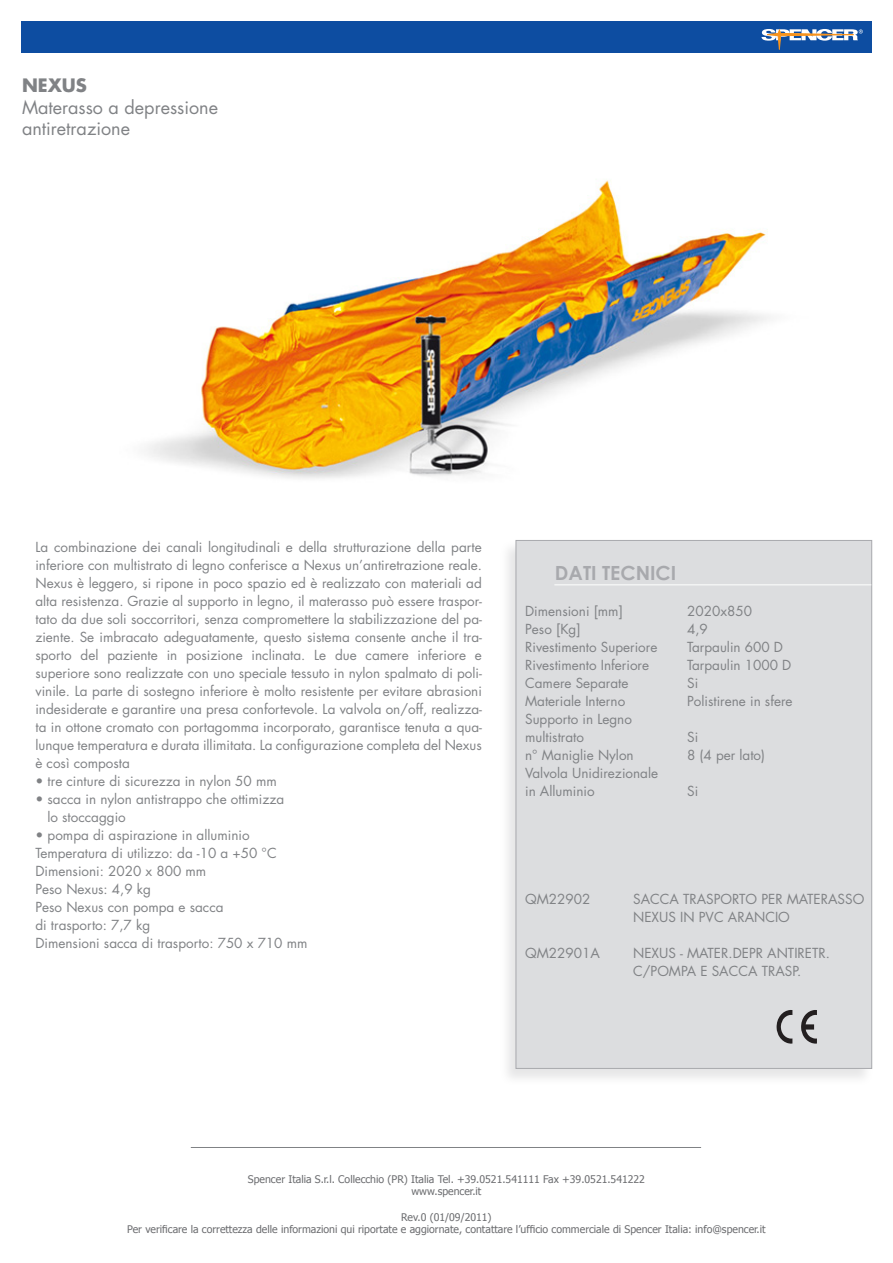
<style>
.page{position:relative;width:893px;height:1263px;background:#fff}
.page>*{position:absolute;margin:0;border:0;box-sizing:border-box;transform-origin:0 0}
.TITOLO_DATI_TECNICI{font:700 19.5px "Century Gothic";color:#a8a9ad}
.Sottotitolo{font:18px "Futura";color:#808285}
.Sottotitolo-2{font:700 18px "Futura";color:#808285}
.Testo{font:13.5px/18px "Futura";color:#808285;text-align:justify}
.t1{font:10.5px "Tahoma";color:#6c6d70}
</style>
<div class="page">
<div style="left:21px;top:21px;width:851px;height:31px;background:#0d4da1"></div>
<svg style="left:761px;top:29px;width:102px;height:24px"></svg>
<hr style="left:191px;top:1147px;width:510px;height:1px;background:#808285">
<img style="left:146px;top:180px;width:624px;height:299px">
<div style="left:499px;top:538px;width:375px;height:547px;background:#f2f2f2"></div>
<div style="left:516px;top:540px;width:356px;height:529px;background:#dcdddf;border:1px solid #a8a9ad"></div>
<hr style="left:554px;top:584px;width:317px;height:1px;background:#fff">
<svg style="left:776px;top:1010px;width:41px;height:34px"></svg>
<p class="Sottotitolo-2" style="left:22px;top:73px;width:67px">NEXUS</p>
<p class="Sottotitolo" style="left:22px;top:95px;width:198px">Materasso a depressione</p>
<p class="Sottotitolo" style="left:22px;top:117px;width:110px">antiretrazione</p>
<p class="Testo" style="left:35px;top:538px;width:448px">La combinazione dei canali longitudinali e della strutturazione della parte inferiore con multistrato di legno conferisce a Nexus un’antiretrazione reale.<br>Nexus è leggero, si ripone in poco spazio ed è realizzato con materiali ad</p>
<p class="Testo" style="left:35px;top:592px;width:448px">alta resistenza. Grazie al supporto in legno il, materasso può essere traspor-</p>
<p class="Testo" style="left:35px;top:610px;width:448px">tato da due soli soccorritori, senza compromettere la stabilizzazione del pa-</p>
<p class="Testo" style="left:35px;top:628px;width:448px">ziente. Se imbracato adeguatamente, questo sistema consente anche il tra-</p>
<p class="Testo" style="left:35px;top:646px;width:38px">sporto</p>
<p class="Testo" style="left:81px;top:646px;width:19px">del</p>
<p class="Testo" style="left:107px;top:646px;width:52px">paziente</p>
<p class="Testo" style="left:167px;top:646px;width:12px">in</p>
<p class="Testo" style="left:186px;top:646px;width:58px">posizione</p>
<p class="Testo" style="left:252px;top:646px;width:55px">inclinata.</p>
<p class="Testo" style="left:314px;top:646px;width:14px">Le</p>
<p class="Testo" style="left:335px;top:646px;width:23px">due</p>
<p class="Testo" style="left:366px;top:646px;width:45px">camere</p>
<p class="Testo" style="left:418px;top:646px;width:50px">inferiore</p>
<p class="Testo" style="left:475px;top:646px;width:9px">e</p>
<p class="Testo" style="left:35px;top:664px;width:448px">superiore sono realizzate con uno speciale tessuto in nylon spalmato di poli-</p>
<p class="Testo" style="left:35px;top:682px;width:448px">vinile. La parte di sostegno inferiore è molto resistente per evitare abrasioni</p>
<p class="Testo" style="left:35px;top:700px;width:448px">indesiderate e garantire una presa confortevole. La valvola on/off, realizza-</p>
<p class="Testo" style="left:35px;top:718px;width:448px">ta in ottone cromato con portagomma incorporato, garantisce tenuta a qua-</p>
<p class="Testo" style="left:35px;top:736px;width:448px">lunque temperatura e durata illimitata. La configurazione completa del Nexus</p>
<p class="Testo" style="left:35px;top:754px;width:96px">è così composta</p>
<p class="Testo" style="left:35px;top:772px;width:243px">• tre cinture di sicurezza in nylon 50 mm</p>
<p class="Testo" style="left:35px;top:790px;width:250px">• sacca in nylon antistrappo che ottimizza</p>
<p class="Testo" style="left:47px;top:808px;width:80px">lo stoccaggio</p>
<p class="Testo" style="left:35px;top:826px;width:216px">• pompa di aspirazione in alluminio</p>
<p class="Testo" style="left:35px;top:844px;width:243px">Temperatura di utilizzo: da -10 a +50 C°</p>
<p class="Testo" style="left:35px;top:862px;width:172px">Dimensioni: 2020 x 800 mm</p>
<p class="Testo" style="left:35px;top:880px;width:117px">Peso Nexus: 4,9 kg</p>
<p class="Testo" style="left:35px;top:898px;width:190px">Peso Nexus con pompa e sacca</p>
<p class="Testo" style="left:35px;top:916px;width:116px">di trasporto: 7,7 kg</p>
<p class="Testo" style="left:35px;top:934px;width:274px">Dimensioni sacca di trasporto: 750 x 710 mm</p>
<p class="TITOLO_DATI_TECNICI" style="left:555px;top:561px;width:123px">DATI TECNICI</p>
<p class="Testo" style="left:525px;top:602px;width:99px">Dimensioni [mm]</p>
<p class="Testo" style="left:687px;top:602px;width:66px">2020x850</p>
<p class="Testo" style="left:525px;top:620px;width:57px">Peso [Kg[</p>
<p class="Testo" style="left:687px;top:620px;width:22px">4,9</p>
<p class="Testo" style="left:525px;top:638px;width:134px">Rivestimento Superiore</p>
<p class="Testo" style="left:687px;top:638px;width:97px">Tarpaulin 600 D</p>
<p class="Testo" style="left:525px;top:656px;width:125px">Rivestimento Inferiore</p>
<p class="Testo" style="left:687px;top:656px;width:106px">Tarpaulin 1000 D</p>
<p class="Testo" style="left:525px;top:674px;width:105px">Camere Separate</p>
<p class="Testo" style="left:687px;top:674px;width:13px">Si</p>
<p class="Testo" style="left:525px;top:692px;width:102px">Materiale Interno</p>
<p class="Testo" style="left:525px;top:710px;width:108px">Supporto in Legno</p>
<p class="Testo" style="left:687px;top:692px;width:107px">Polistirene in sfere</p>
<p class="Testo" style="left:525px;top:728px;width:60px">multistrato</p>
<p class="Testo" style="left:687px;top:728px;width:13px">Si</p>
<p class="Testo" style="left:525px;top:746px;width:110px">°n Maniglie Nylon</p>
<p class="Testo" style="left:525px;top:764px;width:134px">Valvola Unidirezionale</p>
<p class="Testo" style="left:687px;top:746px;width:79px">8 4( per lato(</p>
<p class="Testo" style="left:525px;top:782px;width:71px">in Alluminio</p>
<p class="Testo" style="left:687px;top:782px;width:13px">Si</p>
<p class="Testo" style="left:525px;top:890px;width:67px">QM22902</p>
<p class="Testo" style="left:525px;top:944px;width:76px">QM22901A</p>
<p class="Testo" style="left:633px;top:890px;width:233px">SACCA TRASPORTO PER MATERASSO</p>
<p class="Testo" style="left:633px;top:908px;width:158px">NEXUS IN PVC ARANCIO</p>
<p class="Testo" style="left:633px;top:944px;width:198px">NEXUS - MATER.DEPR ANTIRETR.</p>
<p class="Testo" style="left:633px;top:962px;width:170px">C/POMPA E SACCA TRASP.</p>
<p class="t1" style="left:248px;top:1172px;width:399px">Spencer Italia .l.r.S Collecchio (PR) Italia Tel. +39.0521.541111 Fax +39.0521.541222</p>
<p class="t1" style="left:411px;top:1185px;width:71px">www.spencer i t.</p>
<p class="t1" style="left:401px;top:1210px;width:92px">Rev.0 )01/09/2011(</p>
<p class="t1" style="left:127px;top:1223px;width:640px">Per verificare la correttezza delle informazioni qui riportate e aggiornate, contattare ’l ufficio commerciale di Spencer Italia: info@spencer i t.</p>
</div>
